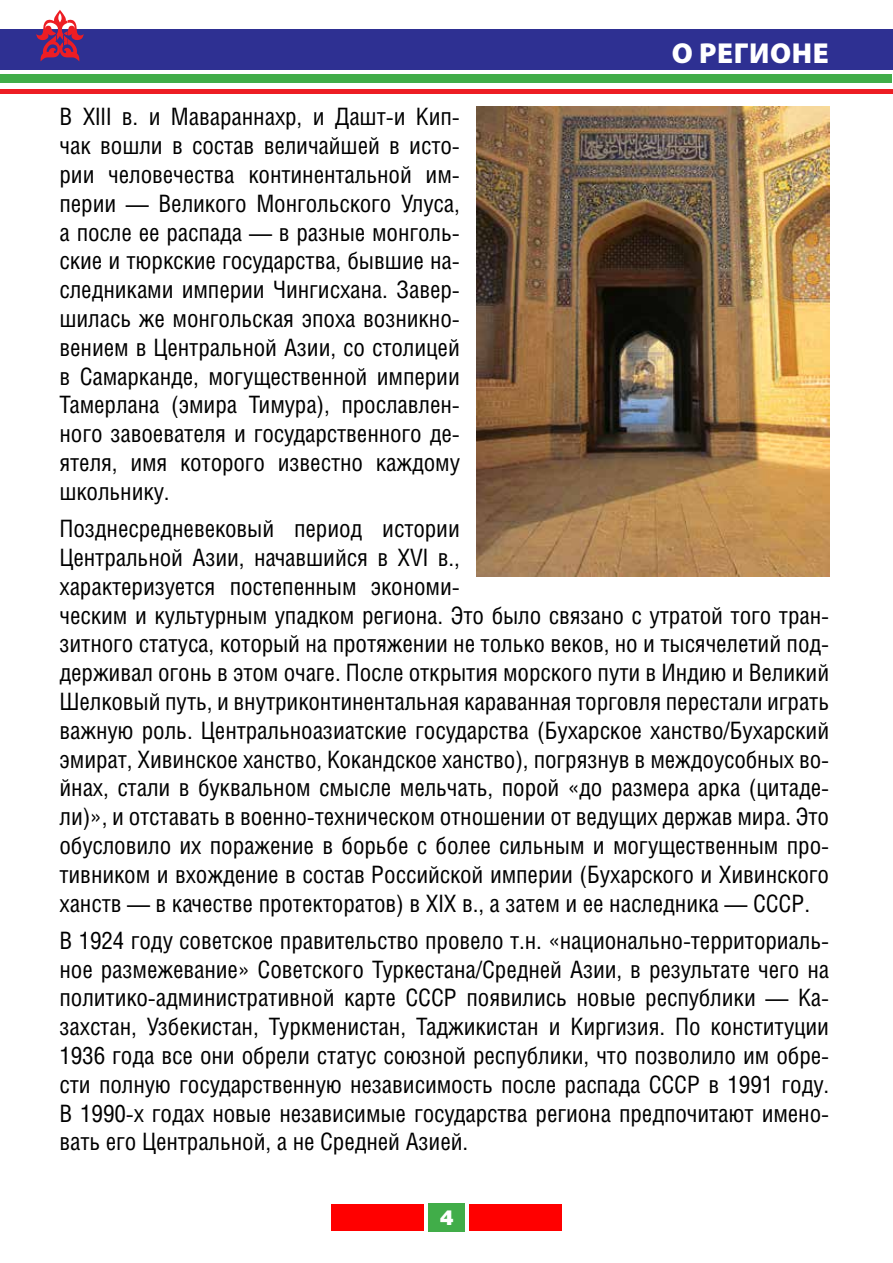
<style>
.page{position:relative;width:893px;height:1263px;background:#fff}
.page>*{position:absolute;margin:0;border:0;box-sizing:border-box;transform-origin:0 0}
.t1{font:900 28.95px "Myriad Pro";letter-spacing:.02em;color:#fff}
.t2{font:24px/28.8px "Helios Cond";letter-spacing:-.005em;color:#000;text-align:justify}
.t3{font:900 20.7px "Helios";color:#fff}
</style>
<div class="page">
<div style="left:1px;top:29px;width:892px;height:40px;background:#2e3092"></div>
<div style="left:1px;top:74px;width:891px;height:9px;background:#41ad49"></div>
<hr style="left:1px;top:90px;width:892px;height:4px;background:#ed1d24">
<div style="left:331px;top:1204px;width:93px;height:26px;background:#f00"></div>
<div style="left:470px;top:1204px;width:92px;height:26px;background:#f00"></div>
<div style="left:429px;top:1203px;width:36px;height:28px;background:#41ad49"></div>
<svg style="left:36px;top:10px;width:48px;height:51px"></svg>
<img style="left:477px;top:106px;width:352px;height:470px">
<p class="t1" style="left:672px;top:37px;width:159px">О регионе</p>
<p class="t2" style="left:59px;top:102px;width:402px">В XIII в. и Мавараннахр, и Дашт-и Кип&shy;чак вошли в состав величайшей в исто&shy;рии человечества континентальной им&shy;перии — Великого Монгольского Улуса, а после ее распада — в разные монголь&shy;ские и тюркские государства, бывшие на&shy;следниками империи Чингисхана. Завер&shy;шилась же монгольская эпоха возникно&shy;вением в Центральной Азии, со столицей в Самарканде, могущественной империи Тамерлана (эмира Тимура), прославлен&shy;ного завоевателя и государственного де&shy;ятеля, имя которого известно каждому школьнику.</p>
<p class="t2" style="left:60px;top:514px;width:771px;text-align:left">Позднесредневековый период истории<br>Центральной Азии, начавшийся в XVI в.,<br>характеризуется постепенным экономи-<br>ческим и культурным упадком региона. Это было связано с утратой того тран&shy;зитного статуса, который на протяжении не только веков, но и тысячелетий под&shy;держивал огонь в этом очаге. После открытия морского пути в Индию и Великий Шелковый путь, и внутриконтинентальная караванная торговля перестали играть важную роль. Центральноазиатские государства (Бухарское ханство/Бухарский эмират, Хивинское ханство, Кокандское ханство), погрязнув в междоусобных во&shy;йнах, стали в буквальном смысле мельчать, порой «до размера арка (цитаде&shy;ли)», и отставать в военно-техническом отношении от ведущих держав мира. Это обусловило их поражение в борьбе с более сильным и могущественным про&shy;тивником и вхождение в состав Российской империи (Бухарского и Хивинского ханств — в качестве протекторатов) в XIX в., а затем и ее наследника — СССР.</p>
<p class="t2" style="left:60px;top:925px;width:771px">В 1924 году советское правительство провело т.н. «национально-территориаль&shy;ное размежевание» Советского Туркестана/Средней Азии, в результате чего на политико-административной карте СССР появились новые республики — Ка&shy;захстан, Узбекистан, Туркменистан, Таджикистан и Киргизия. По конституции 1936 года все они обрели статус союзной республики, что позволило им обре&shy;сти полную государственную независимость после распада СССР в 1991 году.<br>В 1990-х годах новые независимые государства региона предпочитают имено&shy;вать его Центральной, а не Средней Азией.</p>
<p class="t3" style="left:440px;top:1205px;width:15px">4</p>
</div>
